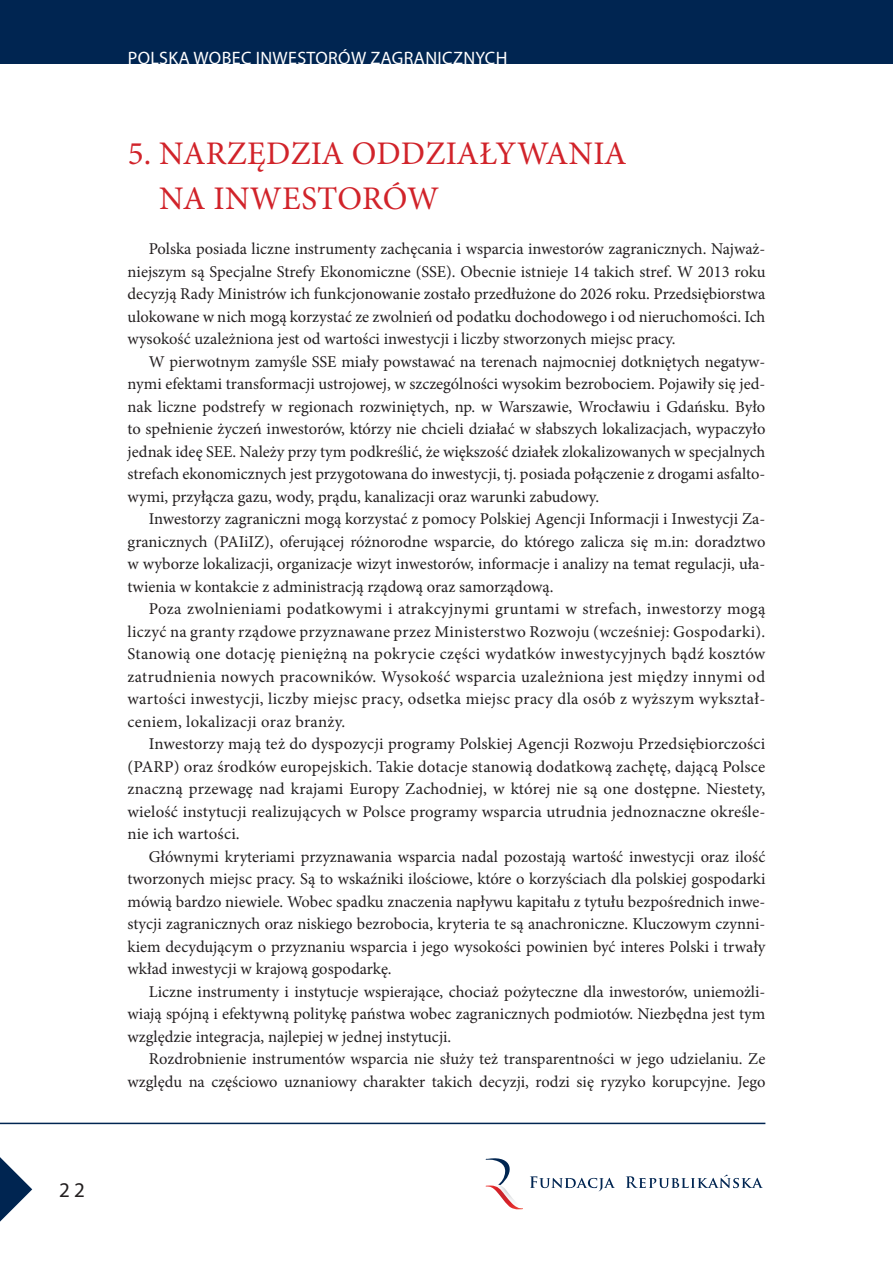
<style>
.page{position:relative;width:893px;height:1263px;background:#fff}
.page>*{position:absolute;margin:0;border:0;box-sizing:border-box;transform-origin:0 0}
.srodtytul_głowny_duz{font:33px/45px "Minion Pro";letter-spacing:.01em;color:#d1232a}
.t1{font:21px "Myriad Pro";color:#231f20}
.t2{font:18px "Myriad Pro";letter-spacing:.02em;color:#fff}
.BODY_TXT{font:16.5px/22.5px "Minion Pro";color:#231f20;text-align:justify}
</style>
<div class="page">
<div style="left:0;top:0;width:893px;height:64px;background:#002551"></div>
<hr style="left:0;top:1123px;width:765px;height:1px;background:#002551">
<svg style="left:485px;top:1158px;width:278px;height:52px"></svg>
<svg style="left:0;top:1157px;width:32px;height:64px"></svg>
<p class="t1" style="left:59px;top:1177px;width:27px">22</p>
<p class="t2" style="left:128px;top:47px;width:381px">POLSKA WOBEC INWESTORÓW ZAGRANICZNYCH</p>
<p class="srodtytul_głowny_duz" style="left:159px;top:131px;width:469px;text-indent:-32px">5. NARZĘDZIA ODDZIAŁYWANIA<br>NA INWESTORÓW</p>
<p class="BODY_TXT" style="left:128px;top:238px;width:639px;text-indent:21px">Polska posiada liczne instrumenty zachęcania i wsparcia inwestorów zagranicznych. Najważ&shy;niejszym są Specjalne Strefy Ekonomiczne (SSE). Obecnie istnieje 14 takich stref. W 2013 roku decyzją Rady Ministrów ich funkcjonowanie zostało przedłużone do 2026 roku. Przedsiębiorstwa ulokowane w nich mogą korzystać ze zwolnień od podatku dochodowego i od nieruchomości. Ich wysokość uzależniona jest od wartości inwestycji i liczby stworzonych miejsc pracy.</p>
<p class="BODY_TXT" style="left:128px;top:350px;width:639px;text-indent:21px">W pierwotnym zamyśle SSE miały powstawać na terenach najmocniej dotkniętych negatyw&shy;nymi efektami transformacji ustrojowej, w szczególności wysokim bezrobociem. Pojawiły się jed&shy;nak liczne podstrefy w regionach rozwiniętych, np. w Warszawie, Wrocławiu i Gdańsku. Było to spełnienie życzeń inwestorów, którzy nie chcieli działać w słabszych lokalizacjach, wypaczyło jednak ideę SEE. Należy przy tym podkreślić, że większość działek zlokalizowanych w specjalnych strefach ekonomicznych jest przygotowana do inwestycji, tj. posiada połączenie z drogami asfalto&shy;wymi, przyłącza gazu, wody, prądu, kanalizacji oraz warunki zabudowy.</p>
<p class="BODY_TXT" style="left:128px;top:508px;width:639px;text-indent:21px">Inwestorzy zagraniczni mogą korzystać z pomocy Polskiej Agencji Informacji i Inwestycji Za&shy;granicznych (PAIiIZ), oferującej różnorodne wsparcie, do którego zalicza się m.in: doradztwo w wyborze lokalizacji, organizacje wizyt inwestorów, informacje i analizy na temat regulacji, uła&shy;twienia w kontakcie z administracją rządową oraz samorządową.</p>
<p class="BODY_TXT" style="left:128px;top:598px;width:639px;text-indent:21px">Poza zwolnieniami podatkowymi i atrakcyjnymi gruntami w strefach, inwestorzy mogą liczyć na granty rządowe przyznawane przez Ministerstwo Rozwoju (wcześniej: Gospodarki).<br>Stanowią one dotację pieniężną na pokrycie części wydatków inwestycyjnych bądź kosztów zatrudnienia nowych pracowników. Wysokość wsparcia uzależniona jest między innymi od wartości inwestycji, liczby miejsc pracy, odsetka miejsc pracy dla osób z wyższym wykształ&shy;ceniem, lokalizacji oraz branży.</p>
<p class="BODY_TXT" style="left:128px;top:733px;width:639px;text-indent:21px">Inwestorzy mają też do dyspozycji programy Polskiej Agencji Rozwoju Przedsiębiorczości (PARP) oraz środków europejskich. Takie dotacje stanowią dodatkową zachętę, dającą Polsce znaczną przewagę nad krajami Europy Zachodniej, w której nie są one dostępne. Niestety, wielość instytucji realizujących w Polsce programy wsparcia utrudnia jednoznaczne określe&shy;nie ich wartości.</p>
<p class="BODY_TXT" style="left:128px;top:845px;width:639px;text-indent:21px">Głównymi kryteriami przyznawania wsparcia nadal pozostają wartość inwestycji oraz ilość tworzonych miejsc pracy. Są to wskaźniki ilościowe, które o korzyściach dla polskiej gospodarki mówią bardzo niewiele. Wobec spadku znaczenia napływu kapitału z tytułu bezpośrednich inwe&shy;stycji zagranicznych oraz niskiego bezrobocia, kryteria te są anachroniczne. Kluczowym czynni&shy;kiem decydującym o przyznaniu wsparcia i jego wysokości powinien być interes Polski i trwały wkład inwestycji w krajową gospodarkę.</p>
<p class="BODY_TXT" style="left:128px;top:980px;width:639px;text-indent:21px">Liczne instrumenty i instytucje wspierające, chociaż pożyteczne dla inwestorów, uniemożli&shy;wiają spójną i efektywną politykę państwa wobec zagranicznych podmiotów. Niezbędna jest tym względzie integracja, najlepiej w jednej instytucji.</p>
<p class="BODY_TXT" style="left:128px;top:1048px;width:639px;text-align:right">Rozdrobnienie instrumentów wsparcia nie służy też transparentności w jego udzielaniu. Ze względu na częściowo uznaniowy charakter takich decyzji, rodzi się ryzyko korupcyjne. Jego</p>
</div>
